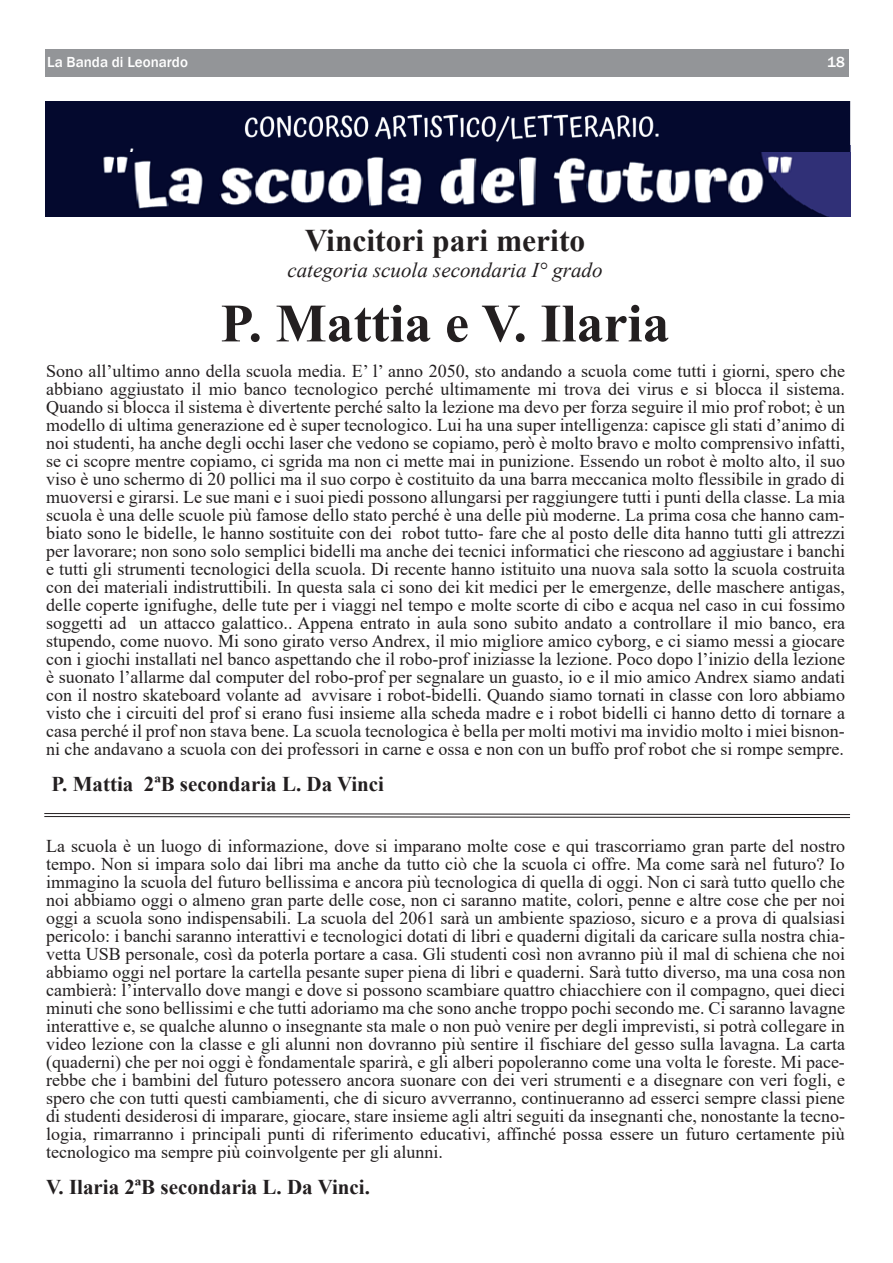
<style>
.page{position:relative;width:893px;height:1263px;background:#fff}
.page>*{position:absolute;margin:0;border:0;box-sizing:border-box;transform-origin:0 0}
.t1{font:700 54px "Times New Roman";color:#231f20}
.t2{font:700 31.5px "Times New Roman";color:#231f20}
.t3{font:700 21px "Times New Roman";color:#231f20}
.t4{font:italic 21px "Times New Roman";color:#231f20}
.t5{font:18px/18px "Times New Roman";color:#231f20;text-align:justify}
.t6{font:500 15px "Franklin Gothic";color:#fff}
</style>
<div class="page">
<div style="left:46px;top:49px;width:803px;height:27px;background:#939598"></div>
<img style="left:45px;top:151px;width:805px;height:65px">
<img style="left:45px;top:101px;width:806px;height:50px">
<svg style="left:44px;top:813px;width:806px;height:5px"></svg>
<p class="t6" style="left:47px;top:53px;width:142px">La Banda di Leonardo</p>
<p class="t6" style="left:827px;top:53px;width:19px">18</p>
<h2 class="t2" style="left:305px;top:218px;width:282px">Vincitori pari merito</h2>
<p class="t4" style="left:287px;top:255px;width:317px">categoria scuola secondaria I° grado</p>
<h1 class="t1" style="left:220px;top:284px;width:450px">P. Mattia e V. Ilaria</h1>
<p class="t5" style="left:46px;top:362px;width:800px">Sono all’ultimo anno della scuola media. E’ l’ anno 2050, sto andando a scuola come tutti i giorni, spero che abbiano aggiustato il mio banco tecnologico perché ultimamente mi trova dei virus e si blocca il sistema.<br>Quando si blocca il sistema è divertente perché salto la lezione ma devo per forza seguire il mio prof robot; è un modello di ultima generazione ed è super tecnologico. Lui ha una super intelligenza: capisce gli stati d’animo di noi studenti, ha anche degli occhi laser che vedono se copiamo, però è molto bravo e molto comprensivo infatti, se ci scopre mentre copiamo, ci sgrida ma non ci mette mai in punizione. Essendo un robot è molto alto, il suo viso è uno schermo di 20 pollici ma il suo corpo è costituito da una barra meccanica molto flessibile in grado di muoversi e girarsi. Le sue mani e i suoi piedi possono allungarsi per raggiungere tutti i punti della classe. La mia scuola è una delle scuole più famose dello stato perché è una delle più moderne. La prima cosa che hanno cam&shy;biato sono le bidelle, le hanno sostituite con dei robot tutto- fare che al posto delle dita hanno tutti gli attrezzi per lavorare; non sono solo semplici bidelli ma anche dei tecnici informatici che riescono ad aggiustare i banchi e tutti gli strumenti tecnologici della scuola. Di recente hanno istituito una nuova sala sotto la scuola costruita con dei materiali indistruttibili. In questa sala ci sono dei kit medici per le emergenze, delle maschere antigas, delle coperte ignifughe, delle tute per i viaggi nel tempo e molte scorte di cibo e acqua nel caso in cui fossimo soggetti ad un attacco galattico.. Appena entrato in aula sono subito andato a controllare il mio banco, era stupendo, come nuovo. Mi sono girato verso Andrex, il mio migliore amico cyborg, e ci siamo messi a giocare con i giochi installati nel banco aspettando che il robo-prof iniziasse la lezione. Poco dopo l’inizio della lezione è suonato l’allarme dal computer del robo-prof per segnalare un guasto, io e il mio amico Andrex siamo andati con il nostro skateboard volante ad avvisare i robot-bidelli. Quando siamo tornati in classe con loro abbiamo visto che i circuiti del prof si erano fusi insieme alla scheda madre e i robot bidelli ci hanno detto di tornare a casa perché il prof non stava bene. La scuola tecnologica è bella per molti motivi ma invidio molto i miei bisnon&shy;ni che andavano a scuola con dei professori in carne e ossa e non con un buffo prof robot che si rompe sempre.</p>
<p class="t3" style="left:51px;top:769px;width:334px">P. Mattia 2ªB secondaria L. Da Vinci</p>
<p class="t5" style="left:46px;top:837px;width:801px">La scuola è un luogo di informazione, dove si imparano molte cose e qui trascorriamo gran parte del nostro tempo. Non si impara solo dai libri ma anche da tutto ciò che la scuola ci offre. Ma come sarà nel futuro? Io immagino la scuola del futuro bellissima e ancora più tecnologica di quella di oggi. Non ci sarà tutto quello che noi abbiamo oggi o almeno gran parte delle cose, non ci saranno matite, colori, penne e altre cose che per noi oggi a scuola sono indispensabili. La scuola del 2061 sarà un ambiente spazioso, sicuro e a prova di qualsiasi pericolo: i banchi saranno interattivi e tecnologici dotati di libri e quaderni digitali da caricare sulla nostra chia&shy;vetta USB personale, così da poterla portare a casa. Gli studenti così non avranno più il mal di schiena che noi abbiamo oggi nel portare la cartella pesante super piena di libri e quaderni. Sarà tutto diverso, ma una cosa non cambierà: l’intervallo dove mangi e dove si possono scambiare quattro chiacchiere con il compagno, quei dieci minuti che sono bellissimi e che tutti adoriamo ma che sono anche troppo pochi secondo me. Ci saranno lavagne interattive e, se qualche alunno o insegnante sta male o non può venire per degli imprevisti, si potrà collegare in video lezione con la classe e gli alunni non dovranno più sentire il fischiare del gesso sulla lavagna. La carta (quaderni) che per noi oggi è fondamentale sparirà, e gli alberi popoleranno come una volta le foreste. Mi pace&shy;rebbe che i bambini del futuro potessero ancora suonare con dei veri strumenti e a disegnare con veri fogli, e spero che con tutti questi cambiamenti, che di sicuro avverranno, continueranno ad esserci sempre classi piene di studenti desiderosi di imparare, giocare, stare insieme agli altri seguiti da insegnanti che, nonostante la tecno&shy;logia, rimarranno i principali punti di riferimento educativi, affinché possa essere un futuro certamente più tecnologico ma sempre più coinvolgente per gli alunni.</p>
<p class="t3" style="left:46px;top:1172px;width:325px">V. Ilaria 2ªB secondaria L. Da Vinci.</p>
</div>
